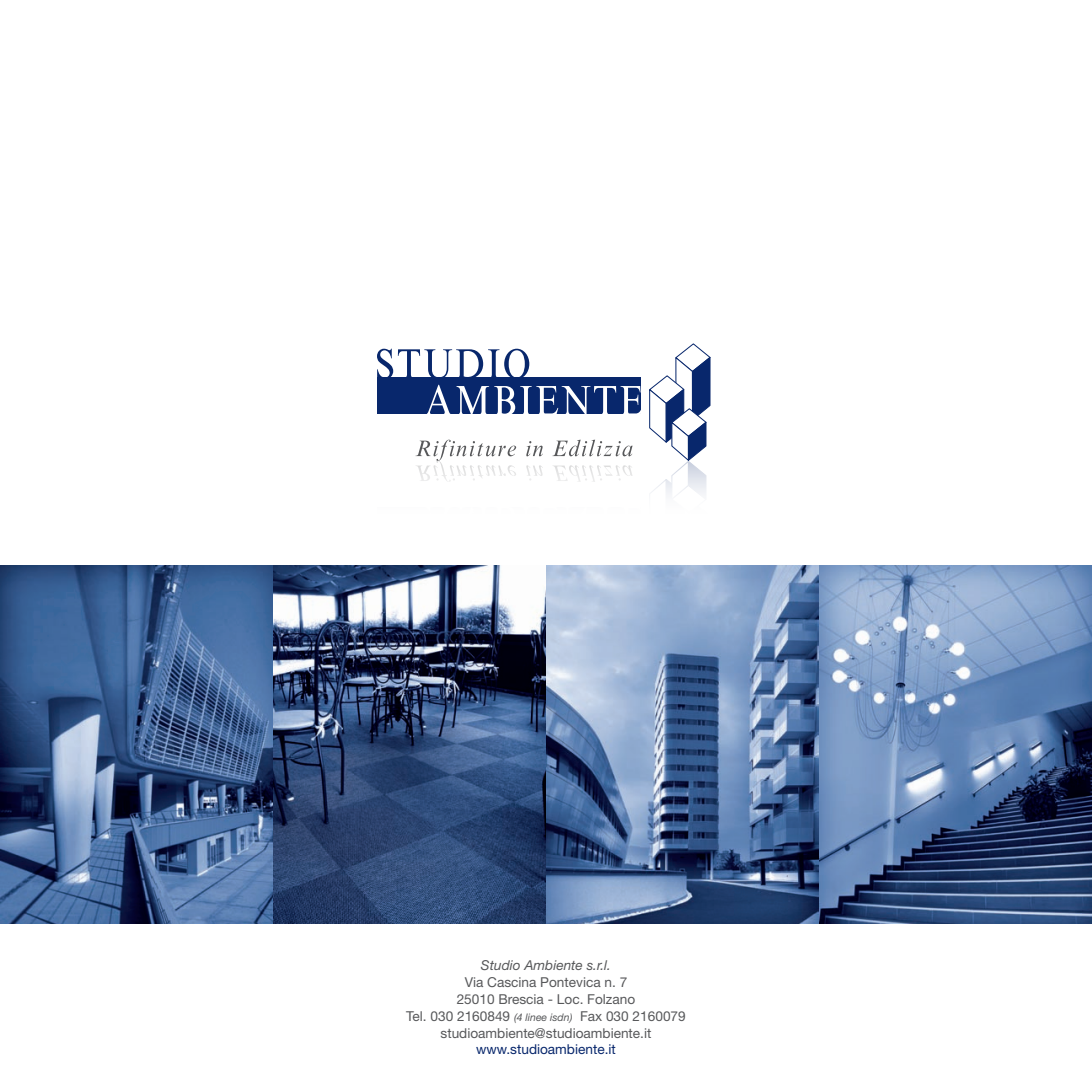
<style>
.page{position:relative;width:1092px;height:1092px;background:#fff}
.page>*{position:absolute;margin:0;border:0;box-sizing:border-box;transform-origin:0 0}
.t1{font:13.65px/16.8px "Helvetica Neue LT Std";color:#57585a;text-align:center}
.t2{font:13.65px "Helvetica Neue LT Std";color:#08276c}
.t3{font:italic 13.65px "Helvetica Neue LT Std";color:#57585a}
.s1{font-style:italic;font-size:10.5px}
</style>
<div class="page">
<svg style="left:648px;top:343px;width:63px;height:223px"></svg>
<div style="left:377px;top:377px;width:263px;height:37px;background:#08276c"></div>
<svg style="left:427px;top:385px;width:213px;height:29px"></svg>
<svg style="left:377px;top:348px;width:152px;height:29px"></svg>
<svg style="left:415px;top:439px;width:217px;height:43px"></svg>
<img style="left:0;top:566px;width:1091px;height:357px">
<p class="t3" style="left:481px;top:957px;width:131px">Studio Ambiente s.r.l.</p>
<p class="t1" style="left:406px;top:973px;width:281px">Via Cascina Pontevica n. 7<br>25010 Brescia - Loc. Folzano<br>Tel. 030 2160849 <span class="s1">(4 linee isdn)</span> Fax 030 2160079 studioambiente@studioambiente.it</p>
<p class="t2" style="left:476px;top:1041px;width:141px">www.studioambiente.it</p>
</div>
